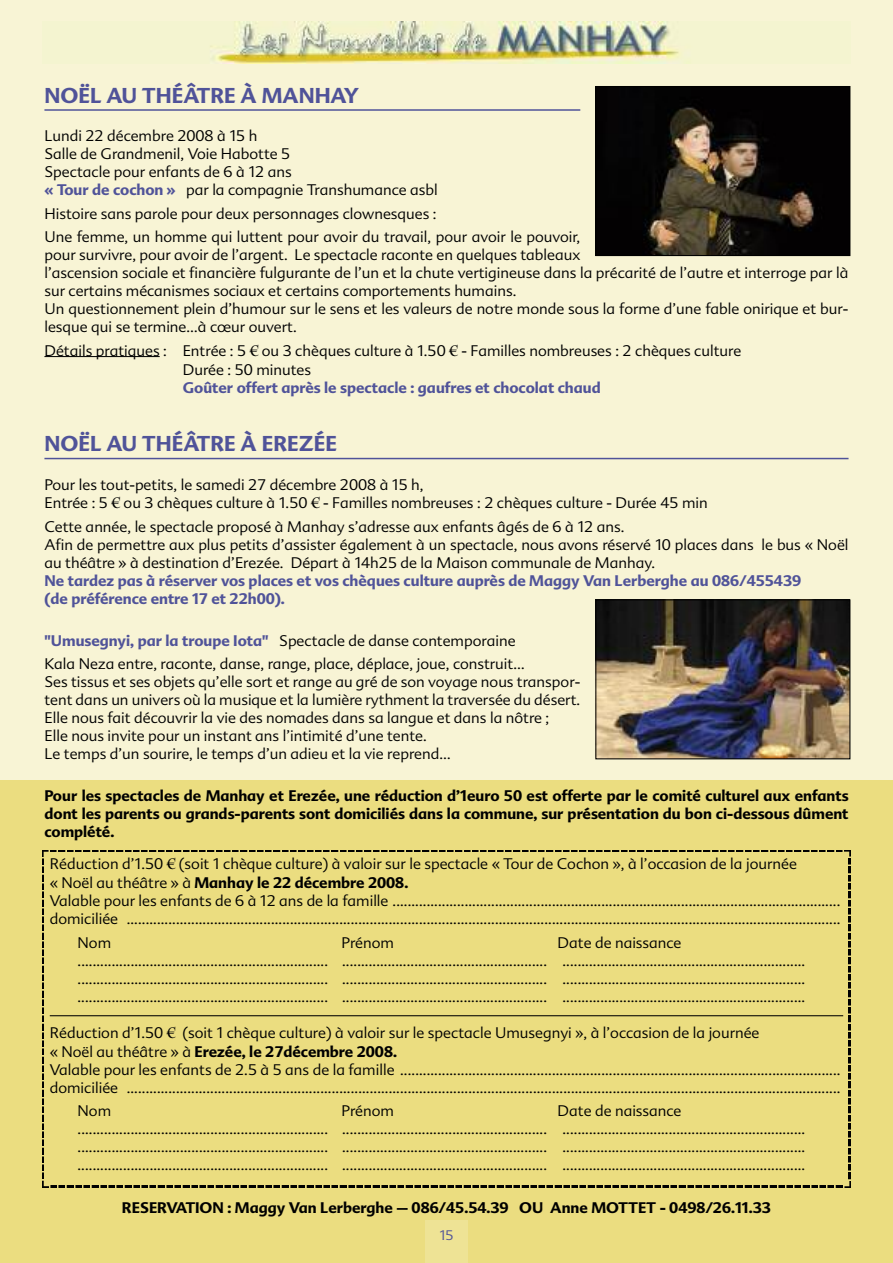
<style>
.page{position:relative;width:893px;height:1263px;background:#f8f4d5}
.page>*{position:absolute;margin:0;border:0;box-sizing:border-box;transform-origin:0 0}
.t1{font:700 21px "Advert";color:#505399}
.t2{font:300 15px/18px "Advert";color:#000}
.t3{font:700 15px/18px "Advert";color:#000;text-align:justify}
.t4{font:700 15px/18px "Advert";color:#505399}
.t5{font:300 13.5px "Advert";color:#505399}
.s1{font-weight:700;color:#505399}
.s2{font-family:"Charlemagne Std";font-weight:700}
.s3{font-weight:700}
</style>
<div class="page">
<img style="left:210px;top:21px;width:480px;height:43px">
<div style="left:0;top:780px;width:893px;height:483px;background:#ebdd80"></div>
<div style="left:425px;top:1220px;width:43px;height:43px;background:#eee395"></div>
<hr style="left:44px;top:109px;width:536px;height:2px;background:#505399">
<hr style="left:44px;top:356px;width:116px;height:1px;background:#000">
<hr style="left:44px;top:458px;width:804px;height:1px;background:#505399">
<img style="left:597px;top:88px;width:251px;height:166px">
<div style="left:595px;top:86px;width:255px;height:170px;border:1px solid #000"></div>
<img style="left:597px;top:601px;width:251px;height:156px">
<div style="left:595px;top:599px;width:255px;height:160px;border:1px solid #000"></div>
<svg style="left:42px;top:850px;width:808px;height:337px"></svg>
<hr style="left:50px;top:1015px;width:793px;height:1px;background:#000">
<h1 class="t1" style="left:44px;top:83px;width:316px">NOËL AU THÉÂTRE À MANHAY</h1>
<p class="t2" style="left:44px;top:127px;width:395px">Lundi 22 décembre 2008 à 15 h<br>Salle de Grandmenil, Voie Habotte 5<br>Spectacle pour enfants de 6 à 12 ans<br><span class="s1">« Tour de cochon »</span> par la compagnie Transhumance asbl</p>
<p class="t2" style="left:44px;top:202px;width:537px;line-height:23.4px">Histoire sans parole pour deux personnages clownesques :<br>Une femme, un homme qui luttent pour avoir du travail, pour avoir le pouvoir,</p>
<p class="t2" style="left:44px;top:246px;width:806px">pour survivre, pour avoir de l’argent. Le spectacle raconte en quelques tableaux<br>l’ascension sociale et financière fulgurante de l’un et la chute vertigineuse dans la précarité de l’autre et interroge par là sur certains mécanismes sociaux et certains comportements humains.<br>Un questionnement plein d’humour sur le sens et les valeurs de notre monde sous la forme d’une fable onirique et bur&shy;lesque qui se termine…à cœur ouvert.</p>
<p class="t2" style="left:183px;top:341px;width:560px;line-height:19px;text-indent:-138px">Détails pratiques : Entrée : 5 <span class="s2">€</span> ou 3 chèques culture à 1.50 <span class="s2">€</span> - Familles nombreuses : 2 chèques culture<br>Durée : 50 minutes</p>
<p class="t4" style="left:183px;top:379px;width:420px">Goûter offert après le spectacle : gaufres et chocolat chaud</p>
<h1 class="t1" style="left:44px;top:432px;width:294px">NOËL AU THÉÂTRE À EREZÉE</h1>
<p class="t2" style="left:44px;top:476px;width:665px">Pour les tout-petits, le samedi 27 décembre 2008 à 15 h,<br>Entrée : 5 <span class="s2">€</span> ou 3 chèques culture à 1.50 <span class="s2">€</span> - Familles nombreuses : 2 chèques culture - Durée 45 min</p>
<p class="t2" style="left:44px;top:518px;width:806px">Cette année, le spectacle proposé à Manhay s’adresse aux enfants âgés de 6 à 12 ans.<br>Afin de permettre aux plus petits d’assister également à un spectacle, nous avons réservé 10 places dans le bus « Noël au théâtre » à destination d’Erezée. Départ à 14h25 de la Maison communale de Manhay.</p>
<p class="t4" style="left:44px;top:572px;width:758px">Ne tardez pas à réserver vos places et vos chèques culture auprès de Maggy Van Lerberghe au 086/455439 (de préférence entre 17 et 22h00).</p>
<p class="t2" style="left:44px;top:629px;width:482px;line-height:23.4px"><span class="s1">"Umusegnyi, par la troupe Iota"</span> Spectacle de danse contemporaine<br>Kala Neza entre, raconte, danse, range, place, déplace, joue, construit…</p>
<p class="t2" style="left:44px;top:673px;width:537px">Ses tissus et ses objets qu’elle sort et range au gré de son voyage nous transpor&shy;tent dans un univers où la musique et la lumière rythment la traversée du désert.<br>Elle nous fait découvrir la vie des nomades dans sa langue et dans la nôtre ;<br>Elle nous invite pour un instant ans l’intimité d’une tente.<br>Le temps d’un sourire, le temps d’un adieu et la vie reprend…</p>
<p class="t3" style="left:44px;top:786px;width:806px">Pour les spectacles de Manhay et Erezée, une réduction d’1euro 50 est offerte par le comité culturel aux enfants dont les parents ou grands-parents sont domiciliés dans la commune, sur présentation du bon ci-dessous dûment complété.</p>
<p class="t2" style="left:50px;top:855px;width:792px">Réduction d’1.50 <span class="s2">€</span> (soit 1 chèque culture) à valoir sur le spectacle « Tour de Cochon », à l’occasion de la journée<br>« Noël au théâtre » à <span class="s3">Manhay le 22 décembre 2008.<br></span>Valable pour les enfants de 6 à 12 ans de la famille ...................................................................................................................... domiciliée ............................................................................................................................................................................................</p>
<p class="t2" style="left:78px;top:933px;width:35px">Nom</p>
<p class="t2" style="left:342px;top:933px;width:54px">Prénom</p>
<p class="t2" style="left:78px;top:933px;width:729px;text-indent:480px">Date de naissance .................................................................. ...................................................... ................................................................ .................................................................. ...................................................... ................................................................ .................................................................. ...................................................... ................................................................</p>
<p class="t2" style="left:50px;top:1023px;width:792px">Réduction d’1.50 <span class="s2">€</span> (soit 1 chèque culture) à valoir sur le spectacle Umusegnyi », à l’occasion de la journée<br>« Noël au théâtre » à <span class="s3">Erezée, le 27décembre 2008.<br></span>Valable pour les enfants de 2.5 à 5 ans de la famille .................................................................................................................... domiciliée ............................................................................................................................................................................................</p>
<p class="t2" style="left:78px;top:1102px;width:35px">Nom</p>
<p class="t2" style="left:342px;top:1102px;width:54px">Prénom</p>
<p class="t2" style="left:78px;top:1102px;width:729px;text-indent:480px">Date de naissance .................................................................. ...................................................... ................................................................ .................................................................. ...................................................... ................................................................ .................................................................. ...................................................... ................................................................</p>
<p class="t3" style="left:122px;top:1199px;width:650px">RESERVATION : Maggy Van Lerberghe – 086/45.54.39 OU Anne MOTTET - 0498/26.11.33</p>
<p class="t5" style="left:439px;top:1227px;width:16px">15</p>
</div>
